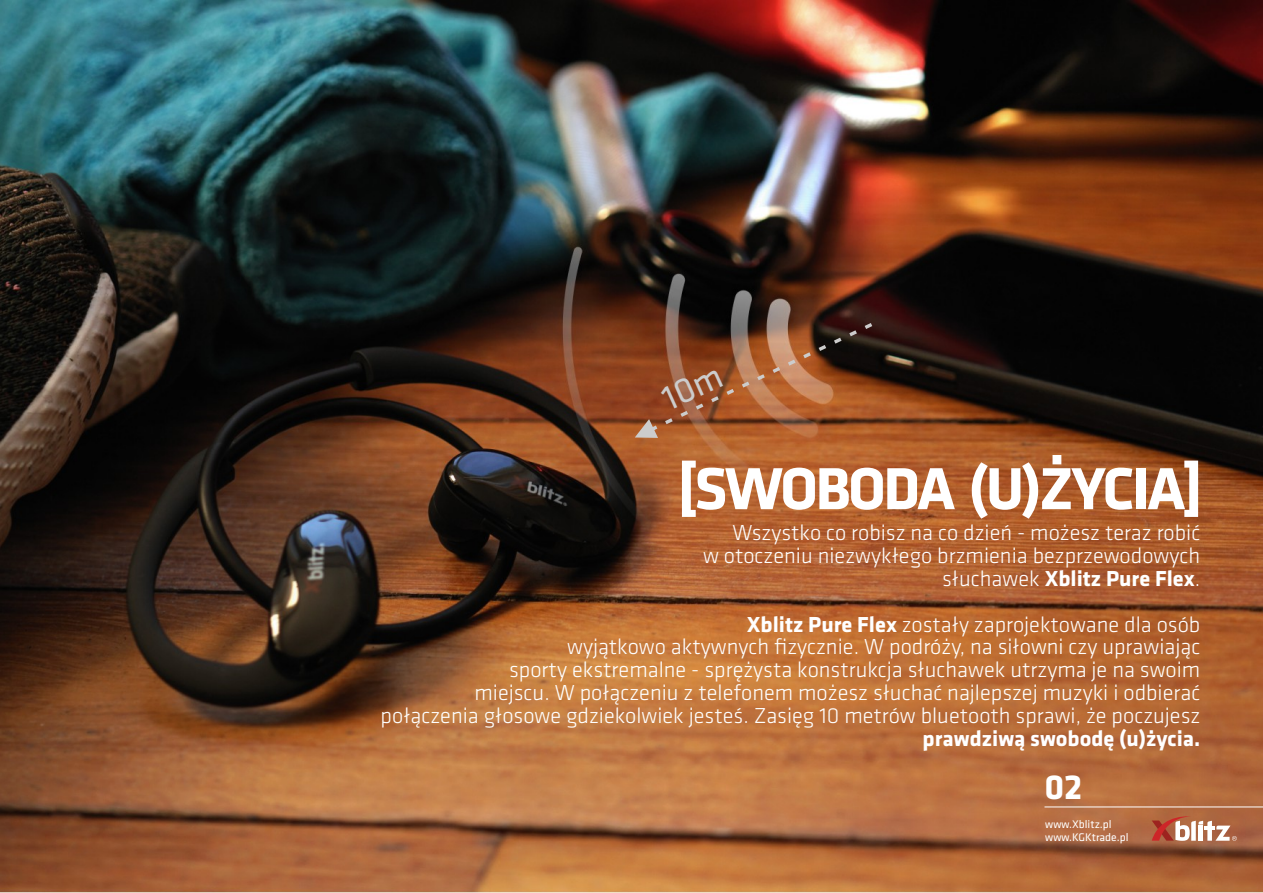
<style>
.page{position:relative;width:1263px;height:893px;background:#fff}
.page>*{position:absolute;margin:0;border:0;box-sizing:border-box;transform-origin:0 0}
.t1{font:700 61.5px "Klavika";letter-spacing:-.04em;color:#fff}
.t2{font:700 36px "Klavika";color:#fff}
.t3{font:300 22.5px/22.8px "Klavika";color:#fff;text-align:right}
.t4{font:700 22.5px "Klavika";color:#fff}
.t5{font:11.55px/12.9px "Klavika";color:#fff}
.s1{font-weight:700}
</style>
<div class="page">
<img style="left:0;top:0;width:1263px;height:893px">
<hr style="left:1044px;top:806px;width:219px;height:1px;background:#fff">
<svg style="left:1152px;top:815px;width:85px;height:26px"></svg>
<svg style="left:635px;top:323px;width:237px;height:115px;background:#90522f"></svg>
<h1 class="t1" style="left:677px;top:463px;width:527px">[SWOBODA (U)ŻYCIA]</h1>
<p class="t3" style="left:703px;top:523px;width:499px">Wszystko co robisz na co dzień - możesz teraz robić<br>w otoczeniu niezwykłego brzmienia bezprzewodowych słuchawek <span class="s1">Xblitz Pure Flex</span>.</p>
<p class="t3" style="left:381px;top:615px;width:821px"><span class="s1">Xblitz Pure Flex</span> zostały zaprojektowane dla osób<br>wyjątkowo aktywnych fizycznie. W podróży, na siłowni czy uprawiając<br>sporty ekstremalne - sprężysta konstrukcja słuchawek utrzyma je na swoim<br>miejscu. W połączeniu z telefonem możesz słuchać najlepszej muzyki i odbierać połączenia głosowe gdziekolwiek jesteś. Zasięg 10 metrów bluetooth sprawi, że poczujesz</p>
<p class="t4" style="left:922px;top:729px;width:279px">prawdziwą swobodę (u)życia.</p>
<h2 class="t2" style="left:1044px;top:772px;width:39px">02</h2>
<p class="t5" style="left:1045px;top:819px;width:85px">www.Xblitz.pl www.KGKtrade.pl</p>
</div>
